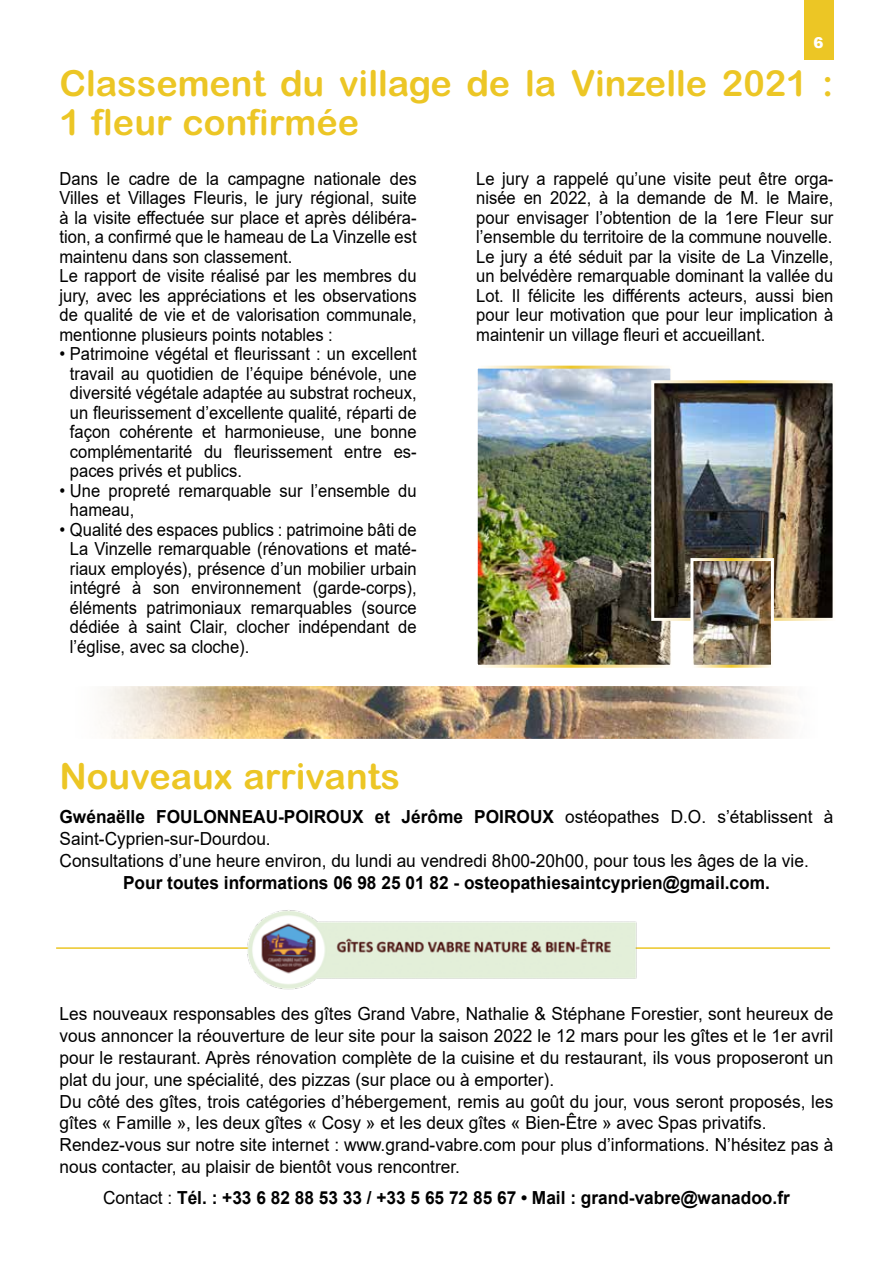
<style>
.page{position:relative;width:893px;height:1263px;background:#fff}
.page>*{position:absolute;margin:0;border:0;box-sizing:border-box;transform-origin:0 0}
.t1{font:700 36px/39px "Arial Rounded MT";color:#ecc625}
.t2{font:18px/19.5px "Arial";color:#000;text-align:justify;scale:.92 1}
.t3{font:18px/21.9px "Arial";color:#000;scale:.96 1}
.t4{font:700 18px "Arial";color:#000;scale:.96 1}
.t5{font:900 15px "Arial";color:#fff}
.s1{font-weight:700}
.s2{font-weight:400}
</style>
<div class="page">
<div style="left:804px;top:0;width:29px;height:60px;background:#ecc625"></div>
<img style="left:479px;top:370px;width:190px;height:294px">
<div style="left:475px;top:366px;width:198px;height:302px;border:3px solid #fff"></div>
<img style="left:655px;top:384px;width:177px;height:233px">
<div style="left:651px;top:380px;width:185px;height:241px;border:3px solid #fff"></div>
<img style="left:694px;top:562px;width:76px;height:102px">
<div style="left:690px;top:558px;width:84px;height:110px;border:3px solid #fff"></div>
<hr style="left:56px;top:947px;width:774px;height:2px;background:#ecc625">
<img style="left:240px;top:910px;width:415px;height:80px">
<img style="left:104px;top:687px;width:687px;height:51px">
<p class="t5" style="left:814px;top:32px;width:12px">6</p>
<h1 class="t1" style="left:60px;top:64px;width:775px">Classement du village de la Vinzelle 2021 :<br>1 fleur confirmée</h1>
<p class="t2" style="left:60px;top:168px;width:390px;text-align:left">Dans le cadre de la campagne nationale des Villes et Villages Fleuris, le jury régional, suite à la visite effectuée sur place et après délibéra&shy;tion, a confirmé que le hameau de La Vinzelle est maintenu dans son classement.<br>Le rapport de visite réalisé par les membres du jury, avec les appréciations et les observations de qualité de vie et de valorisation communale, mentionne plusieurs points notables :</p>
<p class="t2" style="left:70px;top:344px;width:378px;text-indent:-10px">• Patrimoine végétal et fleurissant : un excellent travail au quotidien de l’équipe bénévole, une diversité végétale adaptée au substrat rocheux, un fleurissement d’excellente qualité, réparti de façon cohérente et harmonieuse, une bonne complémentarité du fleurissement entre es&shy;paces privés et publics.</p>
<p class="t2" style="left:70px;top:480px;width:378px;text-indent:-10px">• Une propreté remarquable sur l’ensemble du hameau,</p>
<p class="t2" style="left:70px;top:519px;width:378px;text-indent:-10px">• Qualité des espaces publics : patrimoine bâti de La Vinzelle remarquable (rénovations et maté&shy;riaux employés), présence d’un mobilier urbain intégré à son environnement (garde-corps), éléments patrimoniaux remarquables (source dédiée à saint Clair, clocher indépendant de l’église, avec sa cloche).</p>
<p class="t2" style="left:476px;top:168px;width:390px">Le jury a rappelé qu’une visite peut être orga&shy;nisée en 2022, à la demande de M. le Maire, pour envisager l’obtention de la 1ere Fleur sur l’ensemble du territoire de la commune nouvelle.<br>Le jury a été séduit par la visite de La Vinzelle, un belvédère remarquable dominant la vallée du Lot. Il félicite les différents acteurs, aussi bien pour leur motivation que pour leur implication à maintenir un village fleuri et accueillant.</p>
<h1 class="t1" style="left:60px;top:756px;width:342px">Nouveaux arrivants</h1>
<p class="t3" style="left:60px;top:806px;width:808px"><span class="s1">Gwénaëlle FOULONNEAU-POIROUX et Jérôme POIROUX</span> ostéopathes D.O. s’établissent à<br>Saint-Cyprien-sur-Dourdou.<br>Consultations d’une heure environ, du lundi au vendredi 8h00-20h00, pour tous les âges de la vie.</p>
<p class="t4" style="left:123px;top:871px;width:675px">Pour toutes informations 06 98 25 01 82 - osteopathiesaintcyprien@gmail.com.</p>
<p class="t3" style="left:60px;top:1003px;width:808px">Les nouveaux responsables des gîtes Grand Vabre, Nathalie &amp; Stéphane Forestier, sont heureux de vous annoncer la réouverture de leur site pour la saison 2022 le 12 mars pour les gîtes et le 1er avril pour le restaurant. Après rénovation complète de la cuisine et du restaurant, ils vous proposeront un plat du jour, une spécialité, des pizzas (sur place ou à emporter).<br>Du côté des gîtes, trois catégories d’hébergement, remis au goût du jour, vous seront proposés, les gîtes « Famille », les deux gîtes « Cosy » et les deux gîtes « Bien-Être » avec Spas privatifs.<br>Rendez-vous sur notre site internet : www.grand-vabre.com pour plus d’informations. N’hésitez pas à nous contacter, au plaisir de bientôt vous rencontrer.</p>
<p class="t4" style="left:103px;top:1185px;width:717px"><span class="s2">Contact :</span> Tél. : +33 6 82 88 53 33 / +33 5 65 72 85 67 • Mail : grand-vabre@wanadoo.fr</p>
</div>
